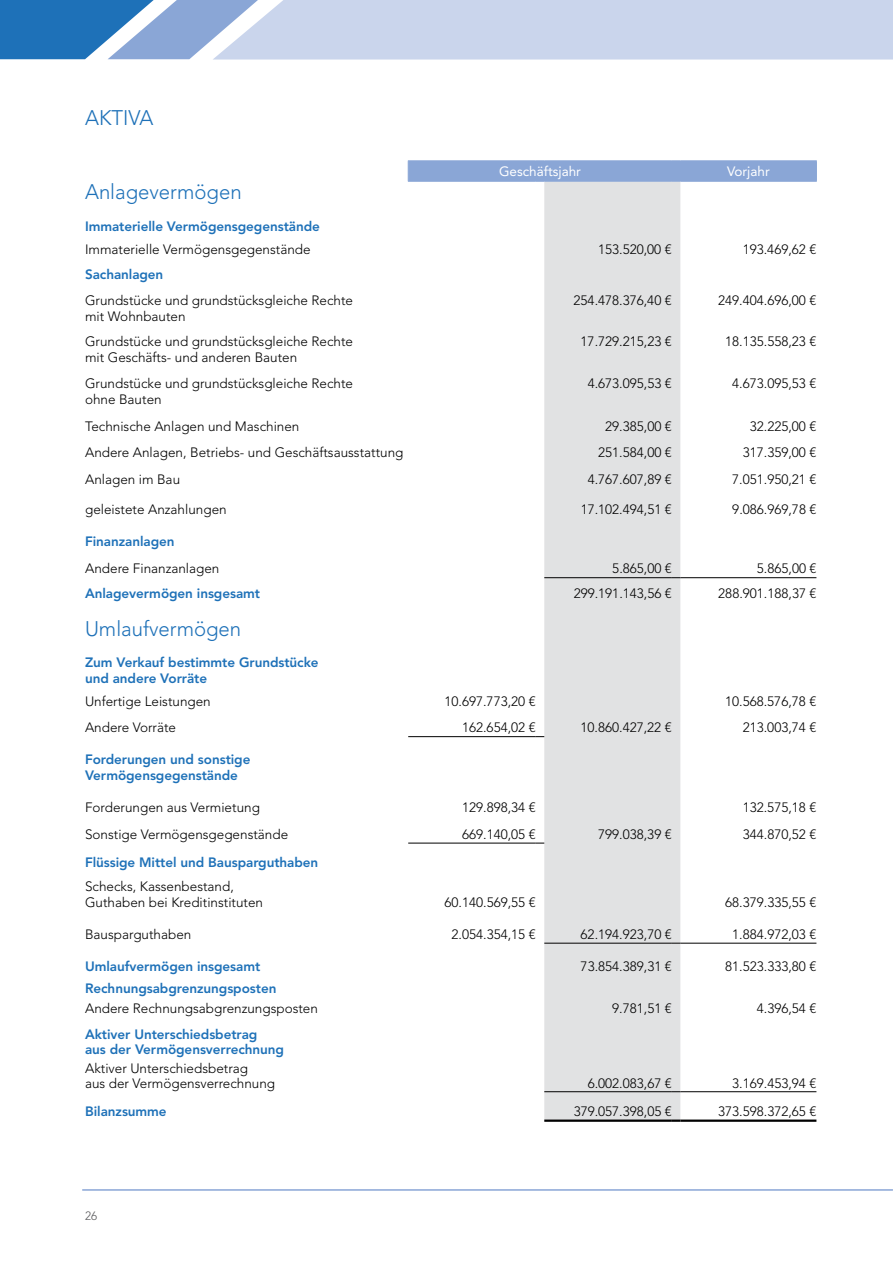
<style>
.page{position:relative;width:893px;height:1263px;background:#fff}
.page>*{position:absolute;margin:0;border:0;box-sizing:border-box;transform-origin:0 0}
.MBV_neu_Headline_bla{font:300 21px "Avenir LT Std";color:#1e71b8}
.MBV_neu_Tabellentext{font:300 13.5px "Avenir LT Std";color:#000}
.MBV_neu_Tabellentext-2{font:800 13.5px "Avenir LT Std";letter-spacing:-.005em;color:#1e71b8}
.MBV_neu_Tabellenkopf{font:13.5px "Avenir LT Std";color:#fff}
.t1{font:300 12px "Avenir LT Std";color:#59595b}
</style>
<div class="page">
<svg style="left:0;top:0;width:893px;height:60px;background:#b0c6e4"></svg>
<div style="left:544px;top:182px;width:136px;height:937px;background:#e1e2e3"></div>
<svg style="left:408px;top:160px;width:409px;height:22px;background:#8ca7d6"></svg>
<hr style="left:544px;top:577px;width:128px;height:1px;background:#000">
<hr style="left:680px;top:577px;width:136px;height:1px;background:#000">
<hr style="left:408px;top:736px;width:128px;height:1px;background:#000">
<hr style="left:544px;top:943px;width:128px;height:1px;background:#000">
<hr style="left:680px;top:943px;width:136px;height:1px;background:#000">
<hr style="left:408px;top:843px;width:128px;height:1px;background:#000">
<hr style="left:544px;top:1119px;width:128px;height:3px;background:#000">
<svg style="left:672px;top:1119px;width:8px;height:3px"></svg>
<hr style="left:680px;top:1119px;width:136px;height:3px;background:#000">
<hr style="left:544px;top:1091px;width:128px;height:1px;background:#000">
<hr style="left:680px;top:1091px;width:136px;height:1px;background:#000">
<hr style="left:82px;top:1189px;width:811px;height:2px;background:#8aa6d6">
<p class="MBV_neu_Headline_bla" style="left:85px;top:105px;width:70px">AKTIVA</p>
<p class="MBV_neu_Tabellenkopf" style="left:499px;top:163px;width:84px">Geschäftsjahr</p>
<p class="MBV_neu_Tabellenkopf" style="left:727px;top:163px;width:44px">Vorjahr</p>
<p class="MBV_neu_Headline_bla" style="left:85px;top:179px;width:158px">Anlagevermögen</p>
<p class="MBV_neu_Tabellentext-2" style="left:85px;top:218px;width:236px">Immaterielle Vermögensgegenstände</p>
<p class="MBV_neu_Tabellentext" style="left:85px;top:241px;width:227px">Immaterielle Vermögensgegenstände</p>
<p class="MBV_neu_Tabellentext" style="left:598px;top:241px;width:75px">153.520,00 €</p>
<p class="MBV_neu_Tabellentext" style="left:743px;top:241px;width:75px">193.469,62 €</p>
<p class="MBV_neu_Tabellentext-2" style="left:85px;top:266px;width:80px">Sachanlagen</p>
<p class="MBV_neu_Tabellentext" style="left:85px;top:293px;width:270px">Grundstücke und grundstücksgleiche Rechte</p>
<p class="MBV_neu_Tabellentext" style="left:574px;top:293px;width:100px">254.478.376,40 €</p>
<p class="MBV_neu_Tabellentext" style="left:718px;top:293px;width:100px">249.404.696,00 €</p>
<p class="MBV_neu_Tabellentext" style="left:85px;top:309px;width:102px">mit Wohnbauten</p>
<p class="MBV_neu_Tabellentext" style="left:85px;top:333px;width:270px">Grundstücke und grundstücksgleiche Rechte</p>
<p class="MBV_neu_Tabellentext" style="left:581px;top:333px;width:93px">17.729.215,23 €</p>
<p class="MBV_neu_Tabellentext" style="left:725px;top:333px;width:93px">18.135.558,23 €</p>
<p class="MBV_neu_Tabellentext" style="left:85px;top:349px;width:214px">mit Geschäfts- und anderen Bauten</p>
<p class="MBV_neu_Tabellentext" style="left:85px;top:376px;width:270px">Grundstücke und grundstücksgleiche Rechte</p>
<p class="MBV_neu_Tabellentext" style="left:588px;top:376px;width:86px">4.673.095,53 €</p>
<p class="MBV_neu_Tabellentext" style="left:732px;top:376px;width:86px">4.673.095,53 €</p>
<p class="MBV_neu_Tabellentext" style="left:85px;top:392px;width:78px">ohne Bauten</p>
<p class="MBV_neu_Tabellentext" style="left:85px;top:418px;width:216px">Technische Anlagen und Maschinen</p>
<p class="MBV_neu_Tabellentext" style="left:605px;top:418px;width:68px">29.385,00 €</p>
<p class="MBV_neu_Tabellentext" style="left:750px;top:418px;width:68px">32.225,00 €</p>
<p class="MBV_neu_Tabellentext" style="left:85px;top:445px;width:320px">Andere Anlagen, Betriebs- und Geschäftsausstattung</p>
<p class="MBV_neu_Tabellentext" style="left:598px;top:445px;width:75px">251.584,00 €</p>
<p class="MBV_neu_Tabellentext" style="left:743px;top:445px;width:75px">317.359,00 €</p>
<p class="MBV_neu_Tabellentext" style="left:85px;top:471px;width:97px">Anlagen im Bau</p>
<p class="MBV_neu_Tabellentext" style="left:588px;top:471px;width:86px">4.767.607,89 €</p>
<p class="MBV_neu_Tabellentext" style="left:732px;top:471px;width:86px">7.051.950,21 €</p>
<p class="MBV_neu_Tabellentext" style="left:85px;top:501px;width:143px">geleistete Anzahlungen</p>
<p class="MBV_neu_Tabellentext" style="left:581px;top:501px;width:93px">17.102.494,51 €</p>
<p class="MBV_neu_Tabellentext" style="left:732px;top:501px;width:86px">9.086.969,78 €</p>
<p class="MBV_neu_Tabellentext-2" style="left:85px;top:533px;width:91px">Finanzanlagen</p>
<p class="MBV_neu_Tabellentext" style="left:85px;top:561px;width:136px">Andere Finanzanlagen</p>
<p class="MBV_neu_Tabellentext" style="left:612px;top:561px;width:61px">5.865,00 €</p>
<p class="MBV_neu_Tabellentext" style="left:757px;top:561px;width:61px">5.865,00 €</p>
<p class="MBV_neu_Tabellentext-2" style="left:85px;top:585px;width:176px">Anlagevermögen insgesamt</p>
<p class="MBV_neu_Tabellentext" style="left:574px;top:585px;width:100px">299.191.143,56 €</p>
<p class="MBV_neu_Tabellentext" style="left:718px;top:585px;width:100px">288.901.188,37 €</p>
<p class="MBV_neu_Headline_bla" style="left:85px;top:616px;width:158px">Umlaufvermögen</p>
<p class="MBV_neu_Tabellentext-2" style="left:85px;top:655px;width:235px">Zum Verkauf bestimmte Grundstücke</p>
<p class="MBV_neu_Tabellentext-2" style="left:85px;top:671px;width:124px">und andere Vorräte</p>
<p class="MBV_neu_Tabellentext" style="left:85px;top:693px;width:127px">Unfertige Leistungen</p>
<p class="MBV_neu_Tabellentext" style="left:444px;top:693px;width:93px">10.697.773,20 €</p>
<p class="MBV_neu_Tabellentext" style="left:725px;top:693px;width:93px">10.568.576,78 €</p>
<p class="MBV_neu_Tabellentext" style="left:85px;top:720px;width:93px">Andere Vorräte</p>
<p class="MBV_neu_Tabellentext" style="left:462px;top:720px;width:75px">162.654,02 €</p>
<p class="MBV_neu_Tabellentext" style="left:581px;top:720px;width:93px">10.860.427,22 €</p>
<p class="MBV_neu_Tabellentext" style="left:743px;top:720px;width:75px">213.003,74 €</p>
<p class="MBV_neu_Tabellentext-2" style="left:85px;top:752px;width:167px">Forderungen und sonstige</p>
<p class="MBV_neu_Tabellentext-2" style="left:85px;top:768px;width:154px">Vermögensgegenstände</p>
<p class="MBV_neu_Tabellentext" style="left:85px;top:800px;width:176px">Forderungen aus Vermietung</p>
<p class="MBV_neu_Tabellentext" style="left:462px;top:800px;width:75px">129.898,34 €</p>
<p class="MBV_neu_Tabellentext" style="left:743px;top:800px;width:75px">132.575,18 €</p>
<p class="MBV_neu_Tabellentext" style="left:85px;top:826px;width:205px">Sonstige Vermögensgegenstände</p>
<p class="MBV_neu_Tabellentext" style="left:462px;top:826px;width:75px">669.140,05 €</p>
<p class="MBV_neu_Tabellentext" style="left:598px;top:826px;width:75px">799.038,39 €</p>
<p class="MBV_neu_Tabellentext" style="left:743px;top:826px;width:75px">344.870,52 €</p>
<p class="MBV_neu_Tabellentext-2" style="left:85px;top:854px;width:235px">Flüssige Mittel und Bausparguthaben</p>
<p class="MBV_neu_Tabellentext" style="left:85px;top:878px;width:150px">Schecks, Kassenbestand,</p>
<p class="MBV_neu_Tabellentext" style="left:85px;top:894px;width:180px">Guthaben bei Kreditinstituten</p>
<p class="MBV_neu_Tabellentext" style="left:445px;top:894px;width:93px">60.140.569,55 €</p>
<p class="MBV_neu_Tabellentext" style="left:725px;top:894px;width:93px">68.379.335,55 €</p>
<p class="MBV_neu_Tabellentext" style="left:85px;top:926px;width:108px">Bausparguthaben</p>
<p class="MBV_neu_Tabellentext" style="left:452px;top:926px;width:86px">2.054.354,15 €</p>
<p class="MBV_neu_Tabellentext" style="left:581px;top:926px;width:93px">62.194.923,70 €</p>
<p class="MBV_neu_Tabellentext" style="left:732px;top:926px;width:86px">1.884.972,03 €</p>
<p class="MBV_neu_Tabellentext-2" style="left:85px;top:958px;width:177px">Umlaufvermögen insgesamt</p>
<p class="MBV_neu_Tabellentext" style="left:581px;top:958px;width:93px">73.854.389,31 €</p>
<p class="MBV_neu_Tabellentext" style="left:725px;top:958px;width:93px">81.523.333,80 €</p>
<p class="MBV_neu_Tabellentext-2" style="left:85px;top:980px;width:193px">Rechnungsabgrenzungsposten</p>
<p class="MBV_neu_Tabellentext" style="left:85px;top:1000px;width:234px">Andere Rechnungsabgrenzungsposten</p>
<p class="MBV_neu_Tabellentext" style="left:612px;top:1000px;width:61px">9.781,51 €</p>
<p class="MBV_neu_Tabellentext" style="left:757px;top:1000px;width:61px">4.396,54 €</p>
<p class="MBV_neu_Tabellentext-2" style="left:85px;top:1026px;width:174px">Aktiver Unterschiedsbetrag</p>
<p class="MBV_neu_Tabellentext-2" style="left:85px;top:1041px;width:200px">aus der Vermögensverrechnung</p>
<p class="MBV_neu_Tabellentext" style="left:85px;top:1060px;width:164px">Aktiver Unterschiedsbetrag</p>
<p class="MBV_neu_Tabellentext" style="left:85px;top:1075px;width:192px">aus der Vermögensverrechnung</p>
<p class="MBV_neu_Tabellentext" style="left:588px;top:1075px;width:86px">6.002.083,67 €</p>
<p class="MBV_neu_Tabellentext" style="left:732px;top:1075px;width:86px">3.169.453,94 €</p>
<p class="MBV_neu_Tabellentext-2" style="left:85px;top:1104px;width:83px">Bilanzsumme</p>
<p class="MBV_neu_Tabellentext" style="left:574px;top:1104px;width:100px">379.057.398,05 €</p>
<p class="MBV_neu_Tabellentext" style="left:718px;top:1104px;width:100px">373.598.372,65 €</p>
<p class="t1" style="left:85px;top:1209px;width:14px">26</p>
</div>
